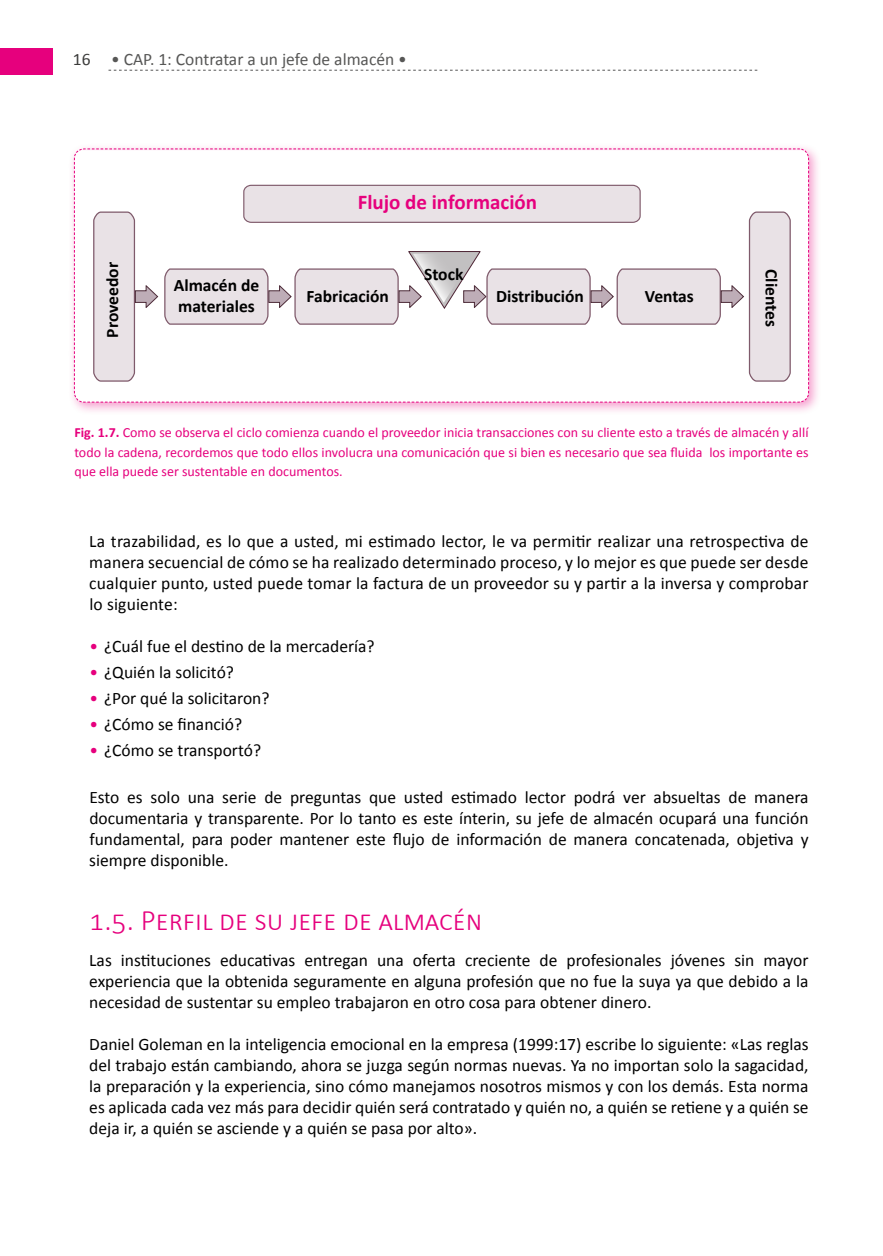
<style>
.page{position:relative;width:883px;height:1256px;background:#fff}
.page>*{position:absolute;margin:0;border:0;box-sizing:border-box;transform-origin:0 0}
.t1{font:300 29.75px "Calibri";color:#e6007d}
.t2{font:700 21px "Calibri";color:#e6007d}
.t3{font:17.5px/21px "Calibri";color:#000;text-align:justify}
.t4{font:700 17.5px/21px "Calibri";color:#000}
.t5{font:17.5px "Calibri";color:#575756}
.t6{font:14px/19.2px "Calibri";color:#e6007d;text-align:justify}
.s1{color:#3c3c3b}
.s2{font-weight:700}
.s3{color:#e6007d}
</style>
<div class="page">
<div style="left:0;top:48px;width:53px;height:26px;background:#e6007d"></div>
<svg style="left:108px;top:70px;width:649px;height:1px"></svg>
<div style="left:68px;top:142px;width:754px;height:273px;background:#e6007d;opacity:.38"></div>
<svg style="left:74px;top:148px;width:735px;height:255px"></svg>
<p class="t5" style="left:73px;top:48px;width:336px"><span class="s1">16</span> • CAP. 1: Contratar a un jefe de almacén •</p>
<p class="t2" style="left:358px;top:189px;width:181px">Flujo de información</p>
<p class="t4" style="left:102px;top:337px;width:77px;rotate:-90deg">Proveedor</p>
<p class="t4" style="left:782px;top:269px;width:59px;rotate:90deg">Clientes</p>
<p class="t4" style="left:424px;top:264px;width:41px">Stock</p>
<p class="t4" style="left:174px;top:275px;width:87px">Almacén de materiales</p>
<p class="t4" style="left:307px;top:286px;width:84px">Fabricación</p>
<p class="t4" style="left:496px;top:286px;width:89px">Distribución</p>
<p class="t4" style="left:645px;top:286px;width:51px">Ventas</p>
<p class="t6" style="left:74px;top:423px;width:736px"><span class="s2">Fig. 1.7.</span> Como se observa el ciclo comienza cuando el proveedor inicia transacciones con su cliente esto a través de almacén y allí todo la cadena, recordemos que todo ellos involucra una comunicación que si bien es necesario que sea fluida los importante es que ella puede ser sustentable en documentos.</p>
<p class="t3" style="left:89px;top:530px;width:721px">La trazabilidad, es lo que a usted, mi estimado lector, le va permitir realizar una retrospectiva de manera secuencial de cómo se ha realizado determinado proceso, y lo mejor es que puede ser desde cualquier punto, usted puede tomar la factura de un proveedor su y partir a la inversa y comprobar lo siguiente:</p>
<p class="t3" style="left:89px;top:635px;width:287px"><span class="s3">•</span> ¿Cuál fue el destino de la mercadería?</p>
<p class="t3" style="left:89px;top:661px;width:146px"><span class="s3">•</span> ¿Quién la solicitó?</p>
<p class="t3" style="left:89px;top:687px;width:182px"><span class="s3">•</span> ¿Por qué la solicitaron?</p>
<p class="t3" style="left:89px;top:713px;width:154px"><span class="s3">•</span> ¿Cómo se financió?</p>
<p class="t3" style="left:89px;top:739px;width:173px"><span class="s3">•</span> ¿Cómo se transportó?</p>
<p class="t3" style="left:89px;top:786px;width:721px">Esto es solo una serie de preguntas que usted estimado lector podrá ver absueltas de manera documentaria y transparente. Por lo tanto es este ínterin, su jefe de almacén ocupará una función fundamental, para poder mantener este flujo de información de manera concatenada, objetiva y siempre disponible.</p>
<h1 class="t1" style="left:89px;top:901px;width:395px">1.5. Perfil de su jefe de almacén</h1>
<p class="t3" style="left:89px;top:949px;width:721px">Las instituciones educativas entregan una oferta creciente de profesionales jóvenes sin mayor experiencia que la obtenida seguramente en alguna profesión que no fue la suya ya que debido a la necesidad de sustentar su empleo trabajaron en otro cosa para obtener dinero.</p>
<p class="t3" style="left:89px;top:1033px;width:721px">Daniel Goleman en la inteligencia emocional en la empresa (1999:17) escribe lo siguiente: «Las reglas del trabajo están cambiando, ahora se juzga según normas nuevas. Ya no importan solo la sagacidad, la preparación y la experiencia, sino cómo manejamos nosotros mismos y con los demás. Esta norma es aplicada cada vez más para decidir quién será contratado y quién no, a quién se retiene y a quién se deja ir, a quién se asciende y a quién se pasa por alto».</p>
</div>
